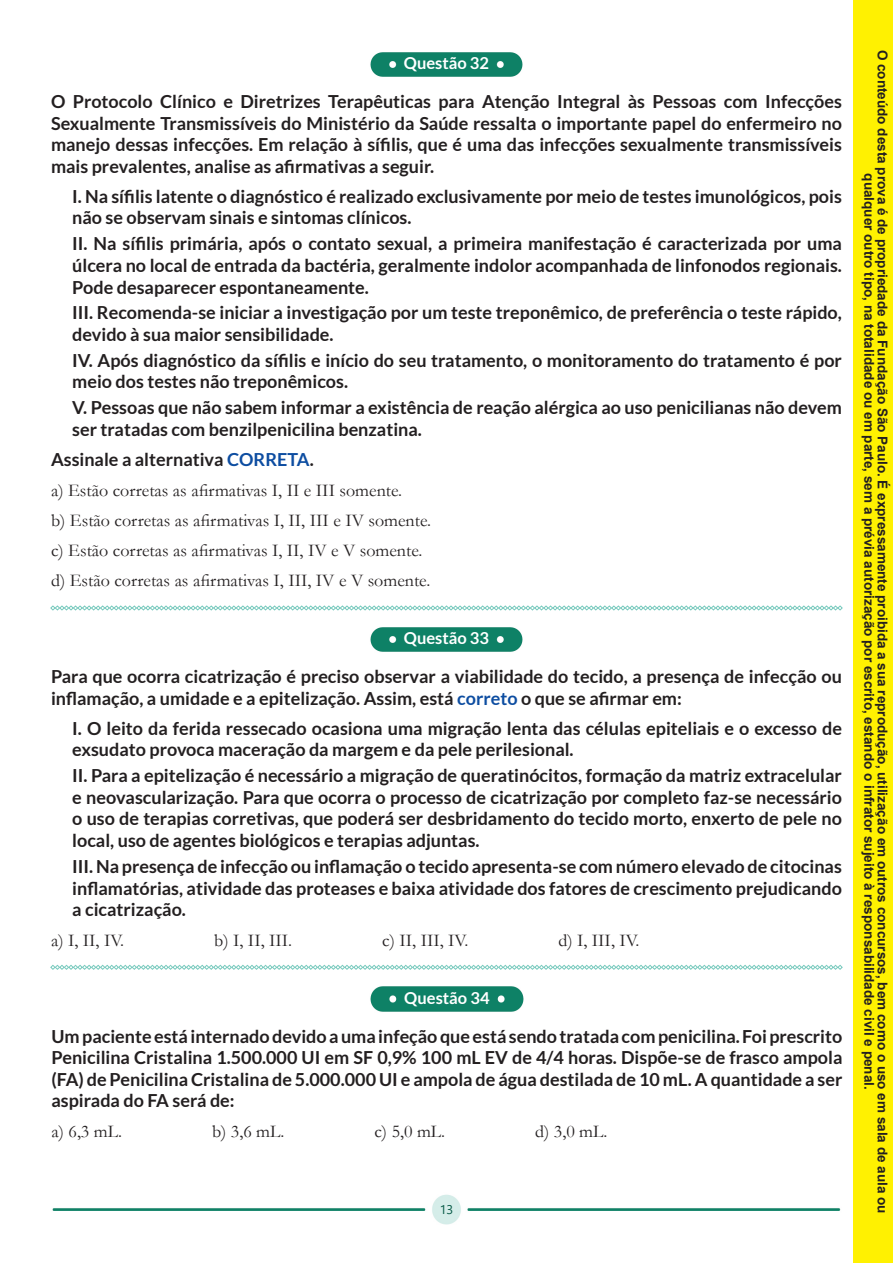
<style>
.page{position:relative;width:893px;height:1263px;background:#fff}
.page>*{position:absolute;margin:0;border:0;box-sizing:border-box;transform-origin:0 0}
.Alternativas{font:700 18px/21.6px "Lato";color:#231f20}
.Alternativas-2{font:18px "Garamond";color:#231f20}
.t1{font:700 16.5px "Lato";color:#fff}
.t2{font:700 13.5px/13.5px "Arial";color:#231f20;text-align:center}
.t3{font:12.6px "Segoe UI";color:#035743}
.s1{color:#0d4da1}
</style>
<div class="page">
<img style="left:52px;top:1194px;width:789px;height:31px">
<img style="left:370px;top:52px;width:153px;height:25px">
<img style="left:370px;top:627px;width:153px;height:25px">
<svg style="left:50px;top:605px;width:793px;height:5px"></svg>
<svg style="left:50px;top:965px;width:793px;height:5px"></svg>
<img style="left:370px;top:986px;width:154px;height:26px">
<div style="left:853px;top:0;width:40px;height:1263px;background:#fff101"></div>
<p class="t1" style="left:404px;top:54px;width:87px">Questão 32</p>
<p class="Alternativas" style="left:51px;top:90px;width:792px;text-align:justify">O Protocolo Clínico e Diretrizes Terapêuticas para Atenção Integral às Pessoas com Infecções Sexualmente Transmissíveis do Ministério da Saúde ressalta o importante papel do enfermeiro no manejo dessas infecções. Em relação à sífilis, que é uma das infecções sexualmente transmissíveis mais prevalentes, analise as afirmativas a seguir.</p>
<p class="Alternativas" style="left:72px;top:185px;width:771px">I. Na sífilis latente o diagnóstico é realizado exclusivamente por meio de testes imunológicos, pois não se observam sinais e sintomas clínicos.</p>
<p class="Alternativas" style="left:72px;top:233px;width:771px;text-align:justify">II. Na sífilis primária, após o contato sexual, a primeira manifestação é caracterizada por uma úlcera no local de entrada da bactéria, geralmente indolor acompanhada de linfonodos regionais.<br>Pode desaparecer espontaneamente.</p>
<p class="Alternativas" style="left:72px;top:302px;width:771px">III. Recomenda-se iniciar a investigação por um teste treponêmico, de preferência o teste rápido, devido à sua maior sensibilidade.</p>
<p class="Alternativas" style="left:72px;top:349px;width:771px">IV. Após diagnóstico da sífilis e início do seu tratamento, o monitoramento do tratamento é por meio dos testes não treponêmicos.</p>
<p class="Alternativas" style="left:72px;top:397px;width:771px">V. Pessoas que não sabem informar a existência de reação alérgica ao uso penicilianas não devem ser tratadas com benzilpenicilina benzatina.</p>
<p class="Alternativas" style="left:51px;top:448px;width:264px">Assinale a alternativa <span class="s1">CORRETA</span>.</p>
<p class="Alternativas-2" style="left:51px;top:478px;width:353px">a) Estão corretas as afirmativas I, II e III somente.</p>
<p class="Alternativas-2" style="left:51px;top:508px;width:382px">b) Estão corretas as afirmativas I, II, III e IV somente.</p>
<p class="Alternativas-2" style="left:51px;top:538px;width:373px">c) Estão corretas as afirmativas I, II, IV e V somente.</p>
<p class="Alternativas-2" style="left:51px;top:569px;width:381px">d) Estão corretas as afirmativas I, III, IV e V somente.</p>
<p class="t1" style="left:404px;top:629px;width:87px">Questão 33</p>
<p class="Alternativas" style="left:51px;top:665px;width:792px">Para que ocorra cicatrização é preciso observar a viabilidade do tecido, a presença de infecção ou inflamação, a umidade e a epitelização. Assim, está <span class="s1">correto</span> o que se afirmar em:</p>
<p class="Alternativas" style="left:72px;top:717px;width:771px">I. O leito da ferida ressecado ocasiona uma migração lenta das células epiteliais e o excesso de exsudato provoca maceração da margem e da pele perilesional.</p>
<p class="Alternativas" style="left:72px;top:765px;width:771px;text-align:justify">II. Para a epitelização é necessário a migração de queratinócitos, formação da matriz extracelular e neovascularização. Para que ocorra o processo de cicatrização por completo faz-se necessário o uso de terapias corretivas, que poderá ser desbridamento do tecido morto, enxerto de pele no local, uso de agentes biológicos e terapias adjuntas.</p>
<p class="Alternativas" style="left:72px;top:855px;width:771px;text-align:justify">III. Na presença de infecção ou inflamação o tecido apresenta-se com número elevado de citocinas inflamatórias, atividade das proteases e baixa atividade dos fatores de crescimento prejudicando a cicatrização.</p>
<p class="Alternativas-2" style="left:51px;top:928px;width:75px">a) I, II, IV.</p>
<p class="Alternativas-2" style="left:214px;top:928px;width:79px">b) I, II, III.</p>
<p class="Alternativas-2" style="left:382px;top:928px;width:88px">c) II, III, IV.</p>
<p class="Alternativas-2" style="left:558px;top:928px;width:83px">d) I, III, IV.</p>
<p class="t1" style="left:404px;top:988px;width:87px">Questão 34</p>
<p class="Alternativas" style="left:52px;top:1025px;width:792px;text-align:justify">Um paciente está internado devido a uma infeção que está sendo tratada com penicilina. Foi prescrito Penicilina Cristalina 1.500.000 UI em SF 0,9% 100 mL EV de 4/4 horas. Dispõe-se de frasco ampola (FA) de Penicilina Cristalina de 5.000.000 UI e ampola de água destilada de 10 mL. A quantidade a ser aspirada do FA será de:</p>
<p class="Alternativas-2" style="left:52px;top:1120px;width:72px">a) 6,3 mL.</p>
<p class="Alternativas-2" style="left:212px;top:1120px;width:74px">b) 3,6 mL.</p>
<p class="Alternativas-2" style="left:374px;top:1120px;width:72px">c) 5,0 mL.</p>
<p class="Alternativas-2" style="left:535px;top:1120px;width:74px">d) 3,0 mL.</p>
<p class="t3" style="left:440px;top:1198px;width:15px">13</p>
<p class="t2" style="left:889px;top:50px;width:1165px;rotate:90deg">O conteúdo desta prova é de propriedade da Fundação São Paulo. É expressamente proibida a sua reprodução, utilização em outros concursos, bem como o uso em sala de aula ou qualquer outro tipo, na totalidade ou em parte, sem a prévia autorização por escrito, estando o infrator sujeito à responsabilidade civil e penal.</p>
</div>
